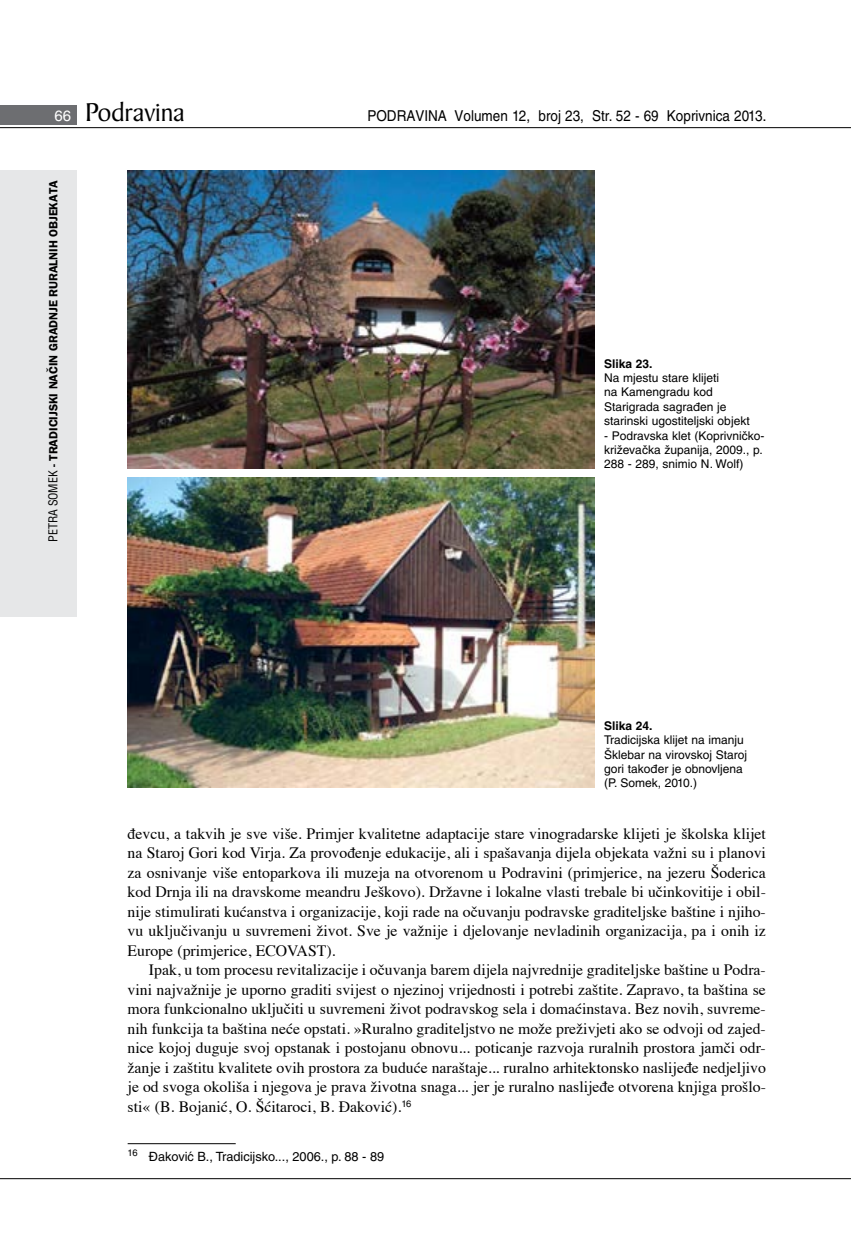
<style>
.page{position:relative;width:851px;height:1234px;background:#fff}
.page>*{position:absolute;margin:0;border:0;box-sizing:border-box;transform-origin:0 0}
.t1{font:27.6px "Baker Signet BT";color:#000}
.t2{font:15.75px/19.5px "Times";color:#000;text-align:justify}
.t3{font:15px "Helvetica LT Skin 29";color:#000;scale:.9 1}
.t4{font:12.75px "Helvetica LT Skin 29";color:#000}
.t5{font:12px/14.4px "Helvetica LT Skin 29";color:#000}
.t6{font:600 12px "ITC Franklin Gothic Skin 29";letter-spacing:-.005em;color:#000}
.t7{font:700 12px "Helvetica LT Skin 29";color:#000}
.s1{font-family:"Helvetica LT Skin 29";font-size:15px;color:#fff}
.s2{font-family:"Helvetica LT Skin 29";font-weight:400;font-stretch:condensed}
</style>
<div class="page">
<div style="left:0;top:170px;width:77px;height:447px;background:#e6e7e8"></div>
<div style="left:0;top:105px;width:77px;height:19px;background:#6d6e71"></div>
<hr style="left:0;top:127px;width:850px;height:1px;background:#000">
<hr style="left:0;top:1177px;width:850px;height:1px;background:#000">
<hr style="left:128px;top:1143px;width:108px;height:1px;background:#000">
<img style="left:128px;top:170px;width:466px;height:298px">
<img style="left:128px;top:477px;width:466px;height:310px">
<h1 class="t1" style="left:55px;top:95px;width:131px"><span class="s1">66</span> Podravina</h1>
<p class="t3" style="left:367px;top:107px;width:445px">PODRAVINA Volumen 12, broj 23, Str. 52 - 69 Koprivnica 2013.</p>
<p class="t6" style="left:46px;top:541px;width:363px;rotate:-90deg"><span class="s2">PETRA SOMEK</span> - TRADICIJSKI NAČIN GRADNJE RURALNIH OBJEKATA</p>
<p class="t7" style="left:604px;top:356px;width:50px">Slika 23.</p>
<p class="t5" style="left:604px;top:370px;width:147px">Na mjestu stare klijeti<br>na Kamengradu kod<br>Starigrada sagrađen je starinski ugostiteljski objekt</p>
<p class="t5" style="left:604px;top:428px;width:162px">- Podravska klet (Koprivničko&shy;križevačka županija, 2009., p.<br>288 - 289, snimio N. Wolf)</p>
<p class="t7" style="left:604px;top:718px;width:50px">Slika 24.</p>
<p class="t5" style="left:604px;top:732px;width:144px">Tradicijska klijet na imanju<br>Šklebar na virovskoj Staroj gori također je obnovljena (P. Somek, 2010.)</p>
<p class="t2" style="left:128px;top:822px;width:639px">đevcu, a takvih je sve više. Primjer kvalitetne adaptacije stare vinogradarske klijeti je školska klijet na Staroj Gori kod Virja. Za provođenje edukacije, ali i spašavanja dijela objekata važni su i planovi za osnivanje više entoparkova ili muzeja na otvorenom u Podravini (primjerice, na jezeru Šoderica kod Drnja ili na dravskome meandru Ješkovo). Državne i lokalne vlasti trebale bi učinkovitije i obil&shy;nije stimulirati kućanstva i organizacije, koji rade na očuvanju podravske graditeljske baštine i njiho&shy;vu uključivanju u suvremeni život. Sve je važnije i djelovanje nevladinih organizacija, pa i onih iz Europe (primjerice, ECOVAST).</p>
<p class="t2" style="left:128px;top:958px;width:639px;text-indent:21px">Ipak, u tom procesu revitalizacije i očuvanja barem dijela najvrednije graditeljske baštine u Podra&shy;vini najvažnije je uporno graditi svijest o njezinoj vrijednosti i potrebi zaštite. Zapravo, ta baština se mora funkcionalno uključiti u suvremeni život podravskog sela i domaćinstava. Bez novih, suvreme&shy;nih funkcija ta baština neće opstati. »Ruralno graditeljstvo ne može preživjeti ako se odvoji od zajed&shy;nice kojoj duguje svoj opstanak i postojanu obnovu... poticanje razvoja ruralnih prostora jamči odr&shy;žanje i zaštitu kvalitete ovih prostora za buduće naraštaje... ruralno arhitektonsko naslijeđe nedjeljivo je od svoga okoliša i njegova je prava životna snaga... jer je ruralno naslijeđe otvorena knjiga prošlo&shy;sti« (B. Bojanić, O. Šćitaroci, B. Đaković).<sup>16</sup></p>
<p class="t4" style="left:128px;top:1148px;width:258px"><sup>16</sup> Đaković B., Tradicijsko..., 2006., p. 88 - 89</p>
</div>
